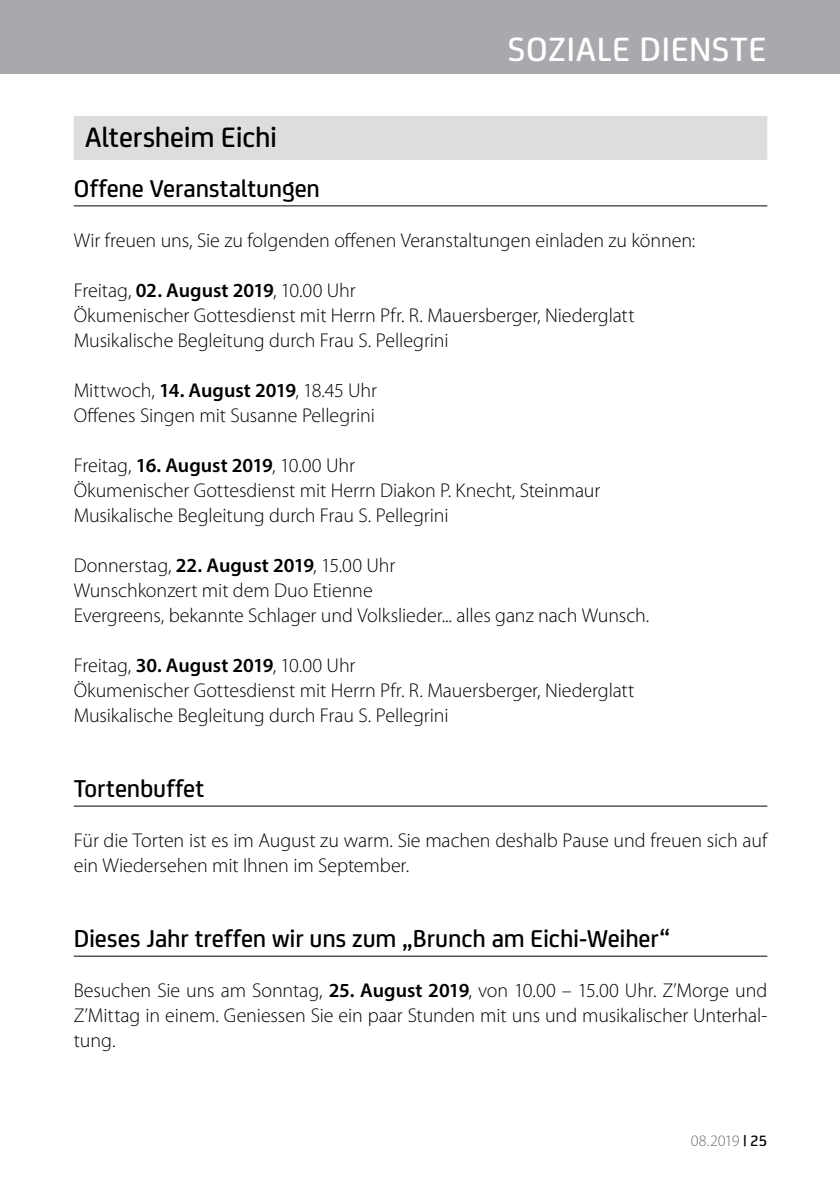
<style>
.page{position:relative;width:840px;height:1191px;background:#fff}
.page>*{position:absolute;margin:0;border:0;box-sizing:border-box;transform-origin:0 0}
.t1{font:500 36px "FS Joey";color:#fff}
.t2{font:500 30px "FS Joey";letter-spacing:-.005em;color:#000}
.t3{font:500 26px "FS Joey";letter-spacing:-.005em;color:#000}
.t4{font:300 20px/25px "Myriad Pro";letter-spacing:-.005em;color:#000}
.t5{font:300 16px "Myriad Pro";letter-spacing:-.025em;color:#6d6e71}
.s1{font-weight:600}
.s2{font-family:"FS Joey";font-weight:500;color:#000}
</style>
<div class="page">
<div style="left:0;top:0;width:839px;height:74px;background:#a7a9ac"></div>
<div style="left:74px;top:116px;width:692px;height:44px;background:#dcddde"></div>
<hr style="left:74px;top:205px;width:692px;height:1px;background:#000">
<hr style="left:74px;top:805px;width:692px;height:1px;background:#000">
<hr style="left:74px;top:955px;width:692px;height:1px;background:#000">
<h1 class="t1" style="left:507px;top:23px;width:37px">Soziale</h1>
<h1 class="t1" style="left:639px;top:23px;width:40px">Dienste</h1>
<h2 class="t2" style="left:85px;top:115px;width:193px">Altersheim Eichi</h2>
<h3 class="t3" style="left:74px;top:169px;width:247px">Offene Veranstaltungen</h3>
<p class="t4" style="left:74px;top:228px;width:622px">Wir freuen uns, Sie zu folgenden offenen Veranstaltungen einladen zu können:</p>
<p class="t4" style="left:74px;top:278px;width:562px">Freitag, <span class="s1">02. August 2019</span>, 10.00 U hr<br>Ökumenischer Gottesdienst mit Herrn Pfr. R. Mauersberger, Niederglatt<br>Musikalische Begleitung durch Frau S. Pellegrini</p>
<p class="t4" style="left:74px;top:378px;width:304px">Mittwoch, <span class="s1">14. August 2019</span>, 18.45 U hr<br>Offenes Singen mit Susanne Pellegrini</p>
<p class="t4" style="left:74px;top:453px;width:528px">Freitag, <span class="s1">16. August 2019</span>, 10.00 U hr<br>Ökumenischer Gottesdienst mit Herrn Diakon P. Knecht, Steinmaur<br>Musikalische Begleitung durch Frau S. Pellegrini</p>
<p class="t4" style="left:74px;top:553px;width:577px">Donnerstag, <span class="s1">22. August 2019</span>, 15.00 Uhr<br>Wunschkonzert mit dem Duo Etienne<br>Evergreens, bekannte Schlager und Volkslieder... alles ganz nach Wunsch.</p>
<p class="t4" style="left:74px;top:653px;width:562px">Freitag, <span class="s1">30. August 2019</span>, 10.00 U hr<br>Ökumenischer Gottesdienst mit Herrn Pfr. R. Mauersberger, Niederglatt<br>Musikalische Begleitung durch Frau S. Pellegrini</p>
<h3 class="t3" style="left:74px;top:769px;width:132px">Tortenbuffet</h3>
<p class="t4" style="left:74px;top:828px;width:695px">Für die Torten ist es im August zu warm. Sie machen deshalb Pause und freuen sich auf ein Wiedersehen mit I hnen im September.</p>
<h3 class="t3" style="left:74px;top:919px;width:597px">Dieses Jahr treffen wir uns zum „Brunch am Eichi-Weiher“</h3>
<p class="t4" style="left:74px;top:978px;width:694px;text-align:justify">Besuchen Sie uns am Sonntag, <span class="s1">25. August 2019</span>, von 10.00 – 15.00 U hr. Z’Morge und Z’Mittag in einem. Geniessen Sie ein paar Stunden mit uns und musikalischer U nterhal&shy;tung.</p>
<p class="t5" style="left:690px;top:1131px;width:78px">08.2019 <span class="s2">| 25</span></p>
</div>
